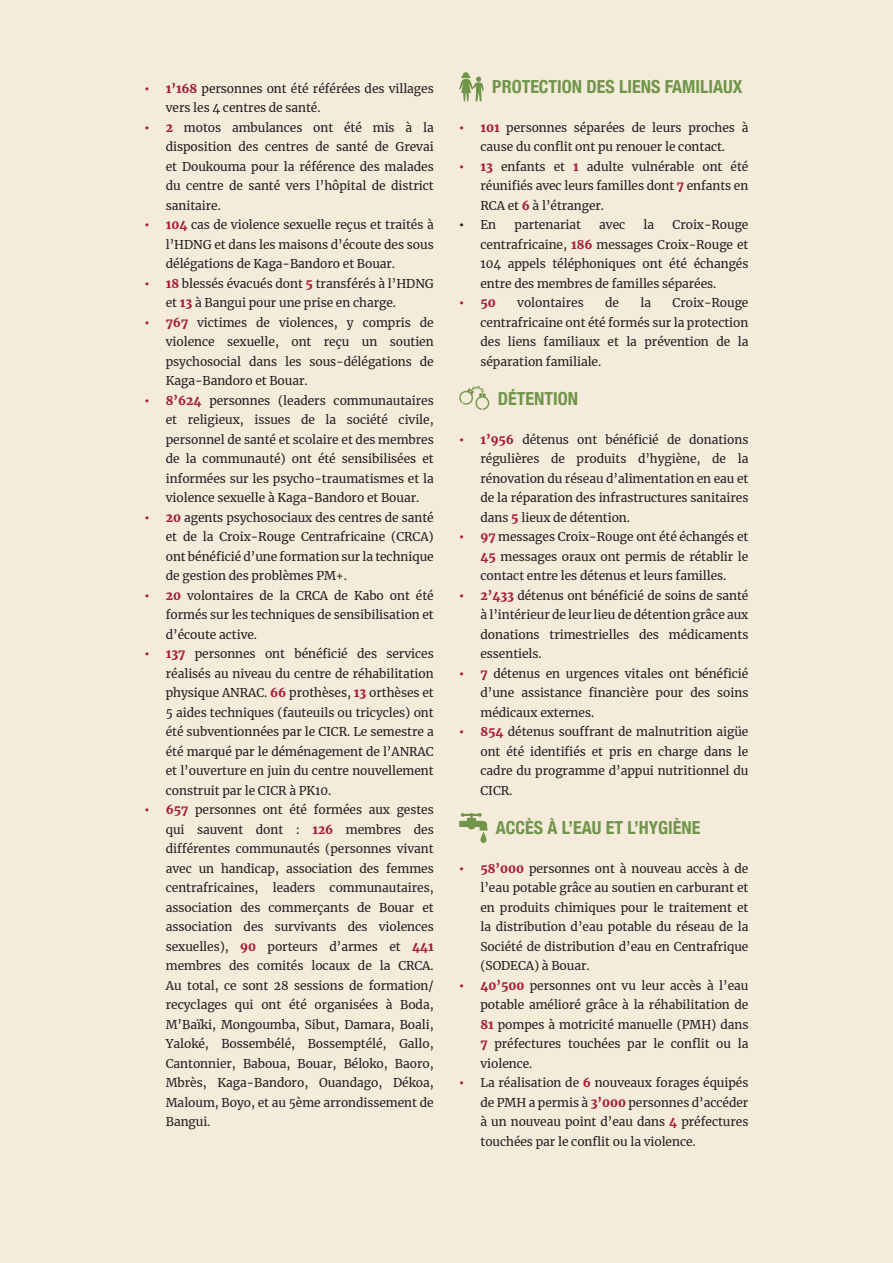
<style>
.page{position:relative;width:893px;height:1263px;background:#f4ebdb}
.page>*{position:absolute;margin:0;border:0;box-sizing:border-box;transform-origin:0 0}
.t1{font:700 condensed 18px "Helvetica Neue";color:#709549}
.t2{font:12px/19.5px "Merriweather";letter-spacing:-.005em;color:#231f20;text-align:justify}
.t3{font:900 12px "Merriweather";color:#a81c37}
.s1{font-weight:900;color:#a81c37}
.s2{font-weight:900}
</style>
<div class="page">
<svg style="left:459px;top:72px;width:25px;height:30px"></svg>
<svg style="left:459px;top:386px;width:30px;height:24px"></svg>
<svg style="left:459px;top:813px;width:29px;height:30px"></svg>
<p class="t2" style="left:166px;top:78px;width:269px;text-indent:-21px"><span class="s1">• 1’168</span> personnes ont été référées des villages vers les 4 centres de santé.</p>
<p class="t2" style="left:166px;top:117px;width:269px;text-indent:-21px"><span class="s1">• 2</span> motos ambulances ont été mis à la disposition des centres de santé de Grevai et Doukouma pour la référence des malades du centre de santé vers l’hôpital de district sanitaire.</p>
<p class="t2" style="left:166px;top:215px;width:269px;text-indent:-21px"><span class="s1">• 104</span> cas de violence sexuelle reçus et traités à l’HDNG et dans les maisons d’écoute des sous délégations de Kaga-Bandoro et Bouar.</p>
<p class="t2" style="left:166px;top:273px;width:269px;text-indent:-21px"><span class="s1">• 18</span> blessés évacués dont <span class="s1">5</span> transférés à l’HDNG et <span class="s1">13</span> à Bangui pour une prise en charge.</p>
<p class="t2" style="left:166px;top:312px;width:269px;text-indent:-21px"><span class="s1">• 767</span> victimes de violences, y compris de violence sexuelle, ont reçu un soutien psychosocial dans les sous-délégations de Kaga-Bandoro et Bouar.</p>
<p class="t2" style="left:166px;top:390px;width:269px;text-indent:-21px"><span class="s1">• 8’624</span> personnes (leaders communautaires et religieux, issues de la société civile, personnel de santé et scolaire et des membres de la communauté) ont été sensibilisées et informées sur les psycho-traumatismes et la violence sexuelle à Kaga-Bandoro et Bouar.</p>
<p class="t2" style="left:166px;top:507px;width:269px;text-indent:-21px"><span class="s1">• 20</span> agents psychosociaux des centres de santé et de la Croix-Rouge Centrafricaine (CRCA) ont bénéficié d’une formation sur la technique de gestion des problèmes PM+.</p>
<p class="t2" style="left:166px;top:585px;width:269px;text-indent:-21px"><span class="s1">• 20</span> volontaires de la CRCA de Kabo ont été formés sur les techniques de sensibilisation et d’écoute active.</p>
<p class="t2" style="left:166px;top:644px;width:269px;text-indent:-21px"><span class="s1">• 137</span> personnes ont bénéficié des services réalisés au niveau du centre de réhabilitation physique ANRAC. <span class="s1">66</span> prothèses, <span class="s1">13</span> orthèses et 5 aides techniques (fauteuils ou tricycles) ont été subventionnées par le CICR. Le semestre a été marqué par le déménagement de l’ANRAC et l’ouverture en juin du centre nouvellement construit par le CICR à PK10.</p>
<p class="t2" style="left:166px;top:800px;width:269px;text-indent:-21px"><span class="s1">• 657</span> personnes ont été formées aux gestes qui sauvent dont : <span class="s1">126</span> membres des différentes communautés (personnes vivant avec un handicap, association des femmes centrafricaines, leaders communautaires, association des commerçants de Bouar et association des survivants des violences sexuelles), <span class="s1">90</span> porteurs d’armes et <span class="s1">441 </span>membres des comités locaux de la CRCA.<br>Au total, ce sont 28 sessions de formation/ recyclages qui ont été organisées à Boda, M’Baïki, Mongoumba, Sibut, Damara, Boali, Yaloké, Bossembélé, Bossemptélé, Gallo, Cantonnier, Baboua, Bouar, Béloko, Baoro, Mbrès, Kaga-Bandoro, Ouandago, Dékoa, Maloum, Boyo, et au 5ème arrondissement de Bangui.</p>
<h1 class="t1" style="left:492px;top:71px;width:252px">PROTECTION DES LIENS FAMILIAUX</h1>
<p class="t2" style="left:459px;top:117px;width:291px;text-align:center"><span class="s1">• 101</span> personnes séparées de leurs proches à cause du conflit ont pu renouer le contact.</p>
<p class="t2" style="left:480px;top:156px;width:269px;text-indent:-21px"><span class="s1">• 13</span> enfants et <span class="s1">1</span> adulte vulnérable ont été réunifiés avec leurs familles dont <span class="s1">7</span> enfants en RCA et <span class="s1">6</span> à l’étranger.</p>
<p class="t2" style="left:459px;top:215px;width:38px"><span class="s2">•</span> En</p>
<p class="t2" style="left:514px;top:215px;width:68px">partenariat</p>
<p class="t2" style="left:599px;top:215px;width:28px">avec</p>
<p class="t2" style="left:644px;top:215px;width:12px">la</p>
<p class="t2" style="left:480px;top:215px;width:269px;text-indent:192px">Croix-Rouge centrafricaine, <span class="s1">186</span> messages Croix-Rouge et 104 appels téléphoniques ont été échangés entre des membres de familles séparées.</p>
<p class="t3" style="left:459px;top:295px;width:38px">• 50</p>
<p class="t2" style="left:517px;top:293px;width:68px">volontaires</p>
<p class="t2" style="left:605px;top:293px;width:15px">de</p>
<p class="t2" style="left:640px;top:293px;width:12px">la</p>
<p class="t2" style="left:480px;top:293px;width:269px;text-indent:192px">Croix-Rouge centrafricaine ont été formés sur la protection des liens familiaux et la prévention de la séparation familiale.</p>
<h1 class="t1" style="left:498px;top:383px;width:82px">DÉTENTION</h1>
<p class="t2" style="left:480px;top:429px;width:269px;text-indent:-21px"><span class="s1">• 1’956</span> détenus ont bénéficié de donations régulières de produits d’hygiène, de la rénovation du réseau d’alimentation en eau et de la réparation des infrastructures sanitaires dans <span class="s1">5</span> lieux de détention.</p>
<p class="t2" style="left:480px;top:527px;width:269px;text-indent:-21px"><span class="s1">• 97</span> messages Croix-Rouge ont été échangés et <span class="s1">45</span> messages oraux ont permis de rétablir le contact entre les détenus et leurs familles.</p>
<p class="t2" style="left:480px;top:585px;width:269px;text-indent:-21px"><span class="s1">• 2’433</span> détenus ont bénéficié de soins de santé à l’intérieur de leur lieu de détention grâce aux donations trimestrielles des médicaments essentiels.</p>
<p class="t2" style="left:480px;top:663px;width:269px;text-indent:-21px"><span class="s1">• 7</span> détenus en urgences vitales ont bénéficié d’une assistance financière pour des soins médicaux externes.</p>
<p class="t2" style="left:480px;top:722px;width:269px;text-indent:-21px"><span class="s1">• 854</span> détenus souffrant de malnutrition aigüe ont été identifiés et pris en charge dans le cadre du programme d’appui nutritionnel du CICR.</p>
<h1 class="t1" style="left:496px;top:812px;width:206px">ACCÈS À L’EAU ET L’HYGIÈNE</h1>
<p class="t2" style="left:480px;top:858px;width:269px;text-indent:-21px"><span class="s1">• 58’000</span> personnes ont à nouveau accès à de l’eau potable grâce au soutien en carburant et en produits chimiques pour le traitement et la distribution d’eau potable du réseau de la Société de distribution d’eau en Centrafrique (SODECA) à Bouar.</p>
<p class="t2" style="left:480px;top:975px;width:269px;text-indent:-21px"><span class="s1">• 40’500</span> personnes ont vu leur accès à l’eau potable amélioré grâce à la réhabilitation de <span class="s1">81</span> pompes à motricité manuelle (PMH) dans <span class="s1">7</span> préfectures touchées par le conflit ou la violence.</p>
<p class="t2" style="left:480px;top:1073px;width:269px;text-indent:-21px"><span class="s1">•</span> La réalisation de <span class="s1">6</span> nouveaux forages équipés de PMH a permis à <span class="s1">3’000</span> personnes d’accéder à un nouveau point d’eau dans <span class="s1">4</span> préfectures touchées par le conflit ou la violence.</p>
</div>
